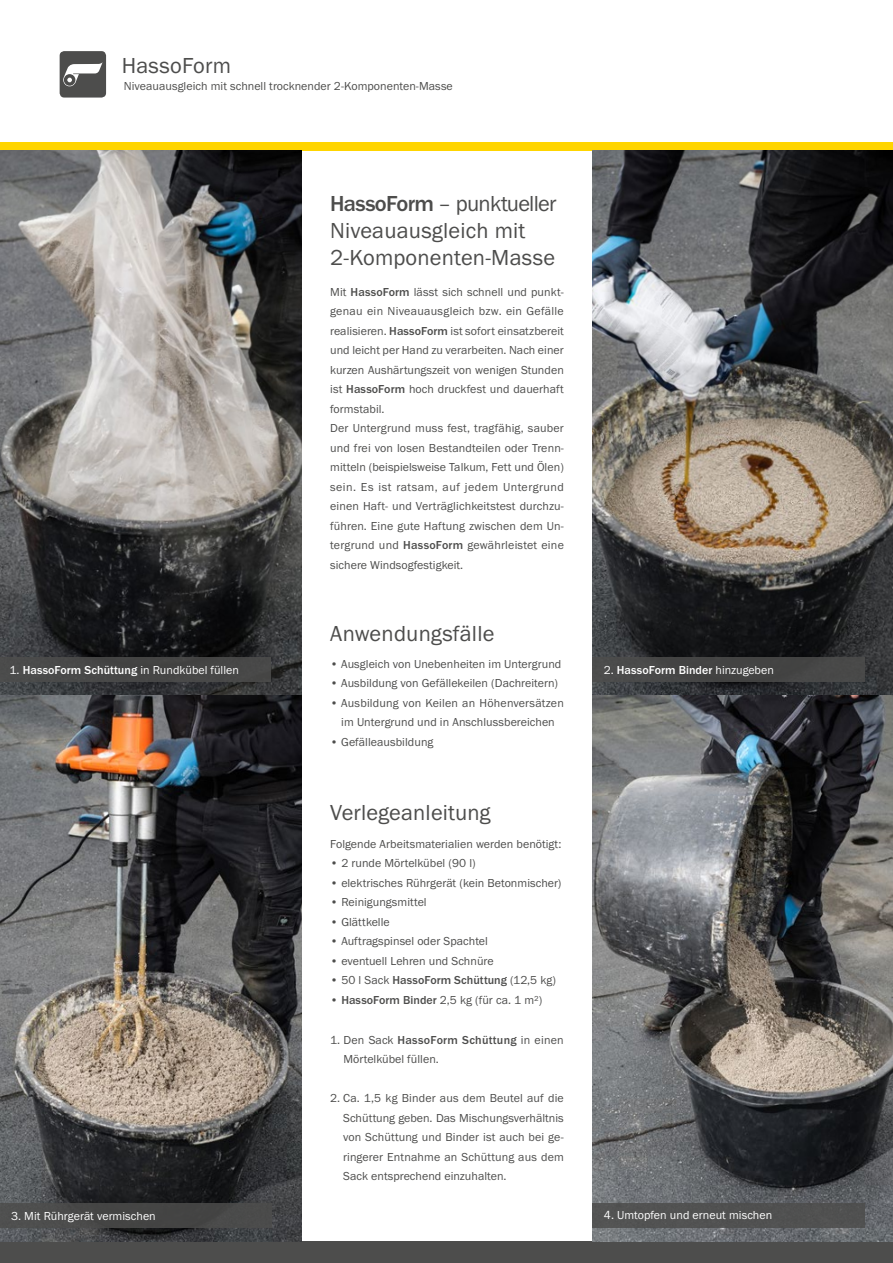
<style>
.page{position:relative;width:893px;height:1263px;background:#fff}
.page>*{position:absolute;margin:0;border:0;box-sizing:border-box;transform-origin:0 0}
.t1{font:22.5px/27px "Franklin Gothic URW Boo";letter-spacing:.01em;color:#4d4d4c}
.t2{font:12px/19.5px "Franklin Gothic URW Boo";letter-spacing:.005em;color:#4d4d4c;text-align:justify}
.t3{font:12px "Franklin Gothic URW Boo";letter-spacing:.005em;color:#fff}
.t4{font:500 12px "Franklin Gothic URW";letter-spacing:.01em;color:#4d4d4c}
.t5{font:500 12px "Franklin Gothic URW";letter-spacing:.005em;color:#fff}
.s1{font-family:"Franklin Gothic URW";font-weight:500}
.s2{font-family:"Franklin Gothic URW Boo";font-weight:400}
</style>
<div class="page">
<div style="left:0;top:142px;width:893px;height:8px;background:#ffd500"></div>
<svg style="left:60px;top:51px;width:46px;height:47px"></svg>
<div style="left:0;top:1242px;width:893px;height:21px;background:#4d4d4c"></div>
<img style="left:0;top:150px;width:302px;height:1092px">
<img style="left:592px;top:150px;width:301px;height:1092px">
<div style="left:0;top:657px;width:271px;height:25px;background:#4d4d4c"></div>
<div style="left:592px;top:657px;width:273px;height:25px;background:#464645"></div>
<div style="left:0;top:1203px;width:272px;height:25px;background:#4d4d4c"></div>
<div style="left:592px;top:1203px;width:273px;height:24px;background:#4d4d4c"></div>
<svg style="left:892px;top:384px;width:1px;height:25px"></svg>
<h1 class="t1" style="left:122px;top:52px;width:111px">HassoForm</h1>
<p class="t2" style="left:124px;top:76px;width:330px">Niveauausgleich mit schnell trocknender 2-Komponenten-Masse</p>
<h1 class="t1" style="left:330px;top:189px;width:228px"><span class="s1">HassoForm</span> – punktueller<br>Niveauausgleich mit<br>2-Komponenten-Masse</h1>
<p class="t2" style="left:330px;top:282px;width:235px;text-align:left">Mit <span class="s1">HassoForm</span> lässt sich schnell und punkt&shy;genau ein Niveauausgleich bzw. ein Gefälle realisieren. <span class="s1">HassoForm</span> ist sofort einsatzbereit und leicht per Hand zu verarbeiten. Nach einer kurzen Aushärtungszeit von wenigen Stunden ist <span class="s1">HassoForm</span> hoch druckfest und dauerhaft formstabil.<br>Der Untergrund muss fest, tragfähig, sauber und frei von losen Bestandteilen oder Trenn&shy;mitteln (beispielsweise Talkum, Fett und Ölen) sein. Es ist ratsam, auf jedem Untergrund einen Haft- und Verträglichkeitstest durchzu&shy;führen. Eine gute Haftung zwischen dem Un&shy;tergrund und <span class="s1">HassoForm</span> gewährleistet eine sichere Windsogfestigkeit.</p>
<h1 class="t1" style="left:330px;top:619px;width:166px">Anwendungsfälle</h1>
<p class="t2" style="left:330px;top:654px;width:233px">• Ausgleich von Unebenheiten im Untergrund</p>
<p class="t2" style="left:330px;top:673px;width:229px">• Ausbildung von Gefällekeilen (Dachreitern)</p>
<p class="t2" style="left:330px;top:693px;width:235px;text-align:center">• Ausbildung von Keilen an Höhenversätzen im Untergrund und in Anschlussbereichen</p>
<p class="t2" style="left:330px;top:732px;width:105px">• Gefälleausbildung</p>
<p class="t3" style="left:10px;top:662px;width:231px">1. <span class="s1">HassoForm Schüttung</span> in Rundkübel füllen</p>
<p class="t5" style="left:604px;top:662px;width:171px"><span class="s2">2.</span> HassoForm Binder <span class="s2">hinzugeben</span></p>
<h1 class="t1" style="left:330px;top:798px;width:162px">Verlegeanleitung</h1>
<p class="t2" style="left:330px;top:834px;width:233px">Folgende Arbeitsmaterialien werden benötigt:</p>
<p class="t2" style="left:330px;top:853px;width:147px">• 2 runde Mörtelkübel (90 l)</p>
<p class="t2" style="left:330px;top:873px;width:233px">• elektrisches Rührgerät (kein Betonmischer)</p>
<p class="t2" style="left:330px;top:892px;width:98px">• Reinigungsmittel</p>
<p class="t2" style="left:330px;top:912px;width:61px">• Glättkelle</p>
<p class="t2" style="left:330px;top:931px;width:159px">• Auftragspinsel oder Spachtel</p>
<p class="t2" style="left:330px;top:951px;width:165px">• eventuell Lehren und Schnüre</p>
<p class="t4" style="left:330px;top:973px;width:227px"><span class="s2">• 50 l Sack</span> HassoForm Schüttung <span class="s2">(12,5 kg)</span></p>
<p class="t2" style="left:330px;top:990px;width:214px">• <span class="s1">HassoForm Binder</span> 2,5 kg (für ca. 1 m²)</p>
<p class="t4" style="left:330px;top:1032px;width:235px"><span class="s2">1. Den Sack</span> HassoForm Schüttung <span class="s2">in einen</span></p>
<p class="t2" style="left:343px;top:1049px;width:97px">Mörtelkübel füllen.</p>
<p class="t2" style="left:343px;top:1088px;width:222px;text-indent:-13px">2. Ca. 1,5 kg Binder aus dem Beutel auf die Schüttung geben. Das Mischungsverhältnis von Schüttung und Binder ist auch bei ge&shy;ringerer Entnahme an Schüttung aus dem Sack entsprechend einzuhalten.</p>
<p class="t3" style="left:11px;top:1208px;width:146px">3. Mit Rührgerät vermischen</p>
<p class="t3" style="left:604px;top:1208px;width:170px">4. Umtopfen und erneut mischen</p>
</div>
